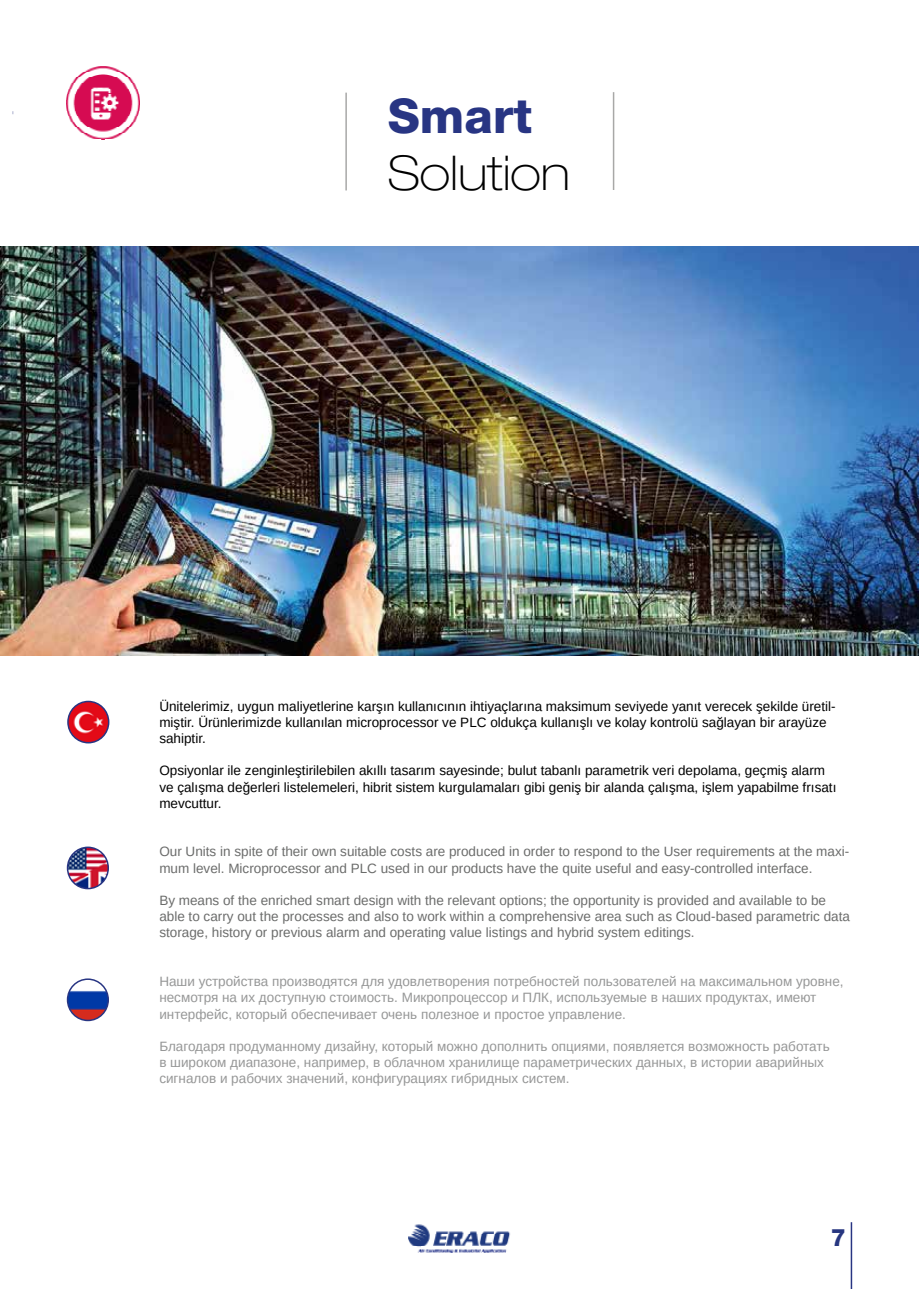
<style>
.page{position:relative;width:919px;height:1289px;background:#fff}
.page>*{position:absolute;margin:0;border:0;box-sizing:border-box;transform-origin:0 0}
.t1{font:100 expanded 48px "Helvetica Neue LT Pro";color:#000}
.t2{font:800 48px "Helvetica Neue LT Std";color:#283583}
.t3{font:800 24px "Helvetica Neue LT Std";color:#273680}
.t4{font:13.5px/16.2px "Arimo";color:#969797}
.t5{font:13.5px/16.2px "Arimo";color:#6b6c6b}
.t6{font:13.5px/16.2px "Arimo";color:#000}
</style>
<div class="page">
<hr style="left:850px;top:1222px;width:2px;height:66px;background:#283583">
<img style="left:408px;top:1224px;width:102px;height:28px">
<img style="left:67px;top:67px;width:72px;height:73px">
<hr style="left:345px;top:93px;width:2px;height:97px;background:#a8a8a7">
<hr style="left:612px;top:92px;width:2px;height:98px;background:#a8a8a7">
<img style="left:0;top:246px;width:918px;height:409px">
<img style="left:68px;top:701px;width:41px;height:41px;border-radius:20px">
<div style="left:67px;top:700px;width:42px;height:43px;border:2px solid #283583;border-radius:50%"></div>
<img style="left:68px;top:847px;width:40px;height:41px;border-radius:20px">
<div style="left:67px;top:846px;width:42px;height:43px;border:2px solid #283583;border-radius:50%"></div>
<img style="left:68px;top:979px;width:40px;height:41px;border-radius:20px">
<div style="left:67px;top:978px;width:42px;height:43px;border:2px solid #283583;border-radius:50%"></div>
<h1 class="t2" style="left:388px;top:87px;width:146px">Smart</h1>
<h1 class="t1" style="left:388px;top:145px;width:184px">Solution</h1>
<p class="t6" style="left:159px;top:698px;width:678px">Ünitelerimiz, uygun maliyetlerine karşın kullanıcının ihtiyaçlarına maksimum seviyede yanıt verecek şekilde üretil&shy;miştir. Ürünlerimizde kullanılan microprocessor ve PLC oldukça kullanışlı ve kolay kontrolü sağlayan bir arayüze sahiptir.</p>
<p class="t6" style="left:159px;top:762px;width:678px">Opsiyonlar ile zenginleştirilebilen akıllı tasarım sayesinde; bulut tabanlı parametrik veri depolama, geçmiş alarm ve çalışma değerleri listelemeleri, hibrit sistem kurgulamaları gibi geniş bir alanda çalışma, işlem yapabilme frısatı mevcuttur.</p>
<p class="t5" style="left:159px;top:843px;width:691px">Our Units in spite of their own suitable costs are produced in order to respond to the User requirements at the maxi&shy;mum level. Microprocessor and PLC used in our products have the quite useful and easy-controlled interface.</p>
<p class="t5" style="left:159px;top:892px;width:692px">By means of the enriched smart design with the relevant options; the opportunity is provided and available to be able to carry out the processes and also to work within a comprehensive area such as Cloud-based parametric data storage, history or previous alarm and operating value listings and hybrid system editings.</p>
<p class="t4" style="left:159px;top:973px;width:685px">Наши устройства производятся для удовлетворения потребностей пользователей на максимальном уровне, несмотря на их доступную стоимость. Микропроцессор и ПЛК, используемые в наших продуктах, имеют интерфейс, который обеспечивает очень полезное и простое управление.</p>
<p class="t4" style="left:159px;top:1038px;width:671px">Благодаря продуманному дизайну, который можно дополнить опциями, появляется возможность работать в широком диапазоне, например, в облачном хранилище параметрических данных, в истории аварийных сигналов и рабочих значений, конфигурациях гибридных систем.</p>
<h2 class="t3" style="left:830px;top:1222px;width:17px">7</h2>
</div>
